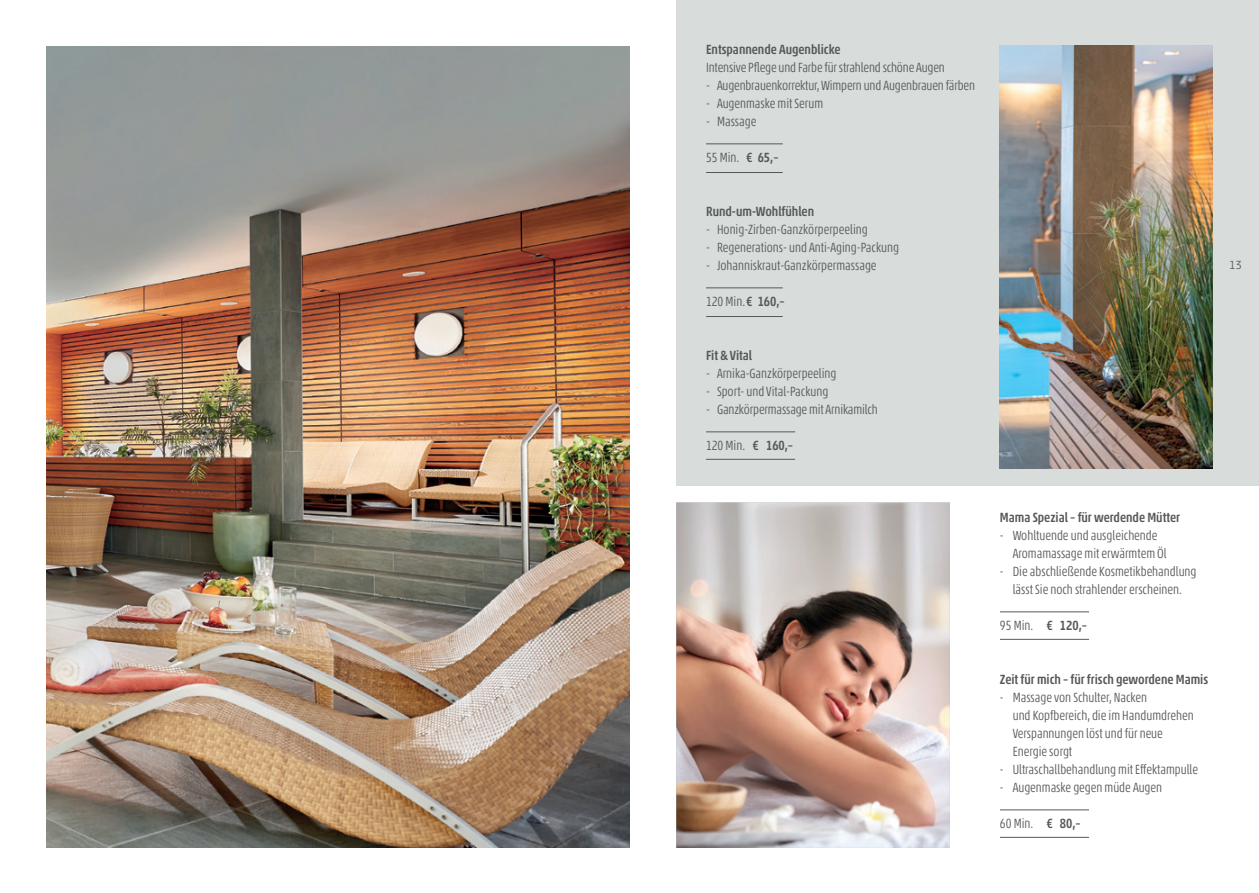
<style>
.page{position:relative;width:1259px;height:893px;background:#fff}
.page>*{position:absolute;margin:0;border:0;box-sizing:border-box;transform-origin:0 0}
.t1{font:300 condensed 13.5px/18px "Akko Pro";color:#57585a}
.t2{font:500 condensed 13.5px "Akko Pro";color:#57585a}
.t3{font:300 12px "Akko Pro";color:#57585a}
.s1{font-weight:500}
</style>
<div class="page">
<div style="left:676px;top:0;width:583px;height:485px;background:#d8dcdb"></div>
<img style="left:47px;top:47px;width:582px;height:801px">
<img style="left:676px;top:503px;width:274px;height:345px">
<hr style="left:706px;top:144px;width:76px;height:1px;background:#57585a">
<hr style="left:706px;top:172px;width:76px;height:1px;background:#57585a">
<hr style="left:706px;top:288px;width:76px;height:1px;background:#57585a">
<hr style="left:706px;top:316px;width:76px;height:1px;background:#57585a">
<hr style="left:706px;top:432px;width:89px;height:1px;background:#57585a">
<hr style="left:706px;top:459px;width:89px;height:1px;background:#57585a">
<hr style="left:1000px;top:612px;width:89px;height:1px;background:#57585a">
<hr style="left:1000px;top:639px;width:89px;height:1px;background:#57585a">
<hr style="left:1000px;top:810px;width:89px;height:1px;background:#57585a">
<hr style="left:1000px;top:837px;width:89px;height:1px;background:#57585a">
<img style="left:1000px;top:46px;width:212px;height:422px">
<p class="t2" style="left:706px;top:41px;width:136px">Entspannende Augenblicke</p>
<p class="t1" style="left:706px;top:58px;width:240px">Intensive Pflege und Farbe für strahlend schöne Augen</p>
<p class="t1" style="left:706px;top:76px;width:270px">- Augenbrauenkorrektur, Wimpern und Augenbrauen färben</p>
<p class="t1" style="left:706px;top:94px;width:119px">- Augenmaske mit Serum</p>
<p class="t1" style="left:706px;top:112px;width:52px">- Massage</p>
<p class="t1" style="left:706px;top:148px;width:74px">55 Min. <span class="s1">€ 65,–</span></p>
<p class="t2" style="left:706px;top:203px;width:110px">Rund-um-Wohlfühlen</p>
<p class="t1" style="left:706px;top:220px;width:163px">- Honig-Zirben-Ganzkörperpeeling</p>
<p class="t1" style="left:706px;top:238px;width:194px">- Regenerations- und Anti-Aging-Packung</p>
<p class="t1" style="left:706px;top:256px;width:172px">- Johanniskraut-Ganzkörpermassage</p>
<p class="t1" style="left:706px;top:292px;width:80px">120 Min.<span class="s1">€ 160,–</span></p>
<p class="t2" style="left:706px;top:347px;width:48px">Fit &amp; Vital</p>
<p class="t1" style="left:706px;top:364px;width:132px">- Arnika-Ganzkörperpeeling</p>
<p class="t1" style="left:706px;top:382px;width:124px">- Sport- und Vital-Packung</p>
<p class="t1" style="left:706px;top:400px;width:173px">- Ganzkörpermassage mit Arnikamilch</p>
<p class="t1" style="left:706px;top:436px;width:89px">120 Min. <span class="s1">€ 160,–</span></p>
<p class="t3" style="left:1229px;top:257px;width:15px">13</p>
<p class="t2" style="left:1000px;top:509px;width:182px">Mama Spezial – für werdende Mütter</p>
<p class="t1" style="left:1012px;top:526px;width:156px;text-indent:-13px">- Wohltuende und ausgleichende<br>Aromamassage mit erwärmtem Öl</p>
<p class="t1" style="left:1000px;top:562px;width:198px;text-align:center">- Die abschließende Kosmetikbehandlung lässt Sie noch strahlender erscheinen.</p>
<p class="t1" style="left:1000px;top:616px;width:89px">95 Min. <span class="s1">€ 120,–</span></p>
<p class="t2" style="left:1000px;top:671px;width:210px">Zeit für mich – für frisch gewordene Mamis</p>
<p class="t1" style="left:1012px;top:688px;width:182px;text-indent:-13px">- Massage von Schulter, Nacken<br>und Kopfbereich, die im Handumdrehen<br>Verspannungen löst und für neue<br>Energie sorgt</p>
<p class="t1" style="left:1000px;top:760px;width:200px">- Ultraschallbehandlung mit Effektampulle</p>
<p class="t1" style="left:1000px;top:778px;width:164px">- Augenmaske gegen müde Augen</p>
<p class="t1" style="left:1000px;top:814px;width:82px">60 Min. <span class="s1">€ 80,–</span></p>
</div>
